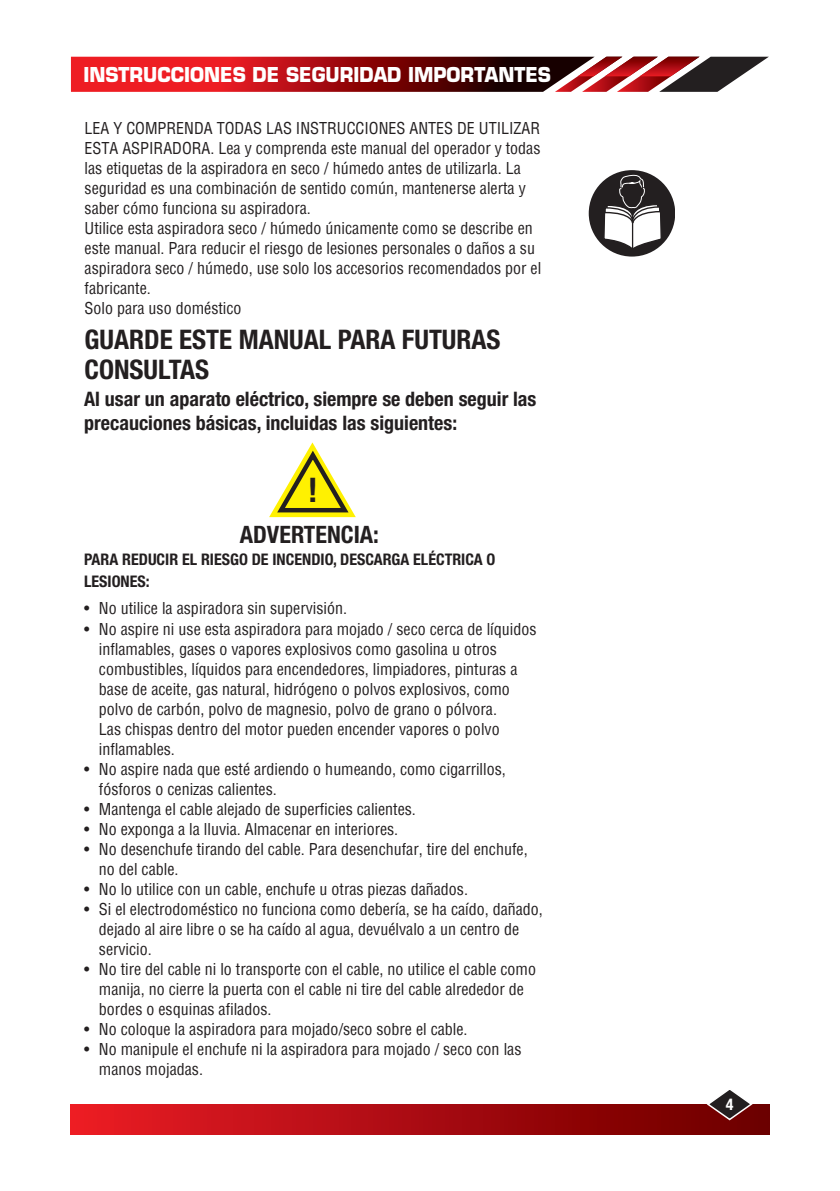
<style>
.page{position:relative;width:840px;height:1191px;background:#fff}
.page>*{position:absolute;margin:0;border:0;box-sizing:border-box;transform-origin:0 0}
.t1{font:700 condensed 34px "Helvetica Neue LT Std";color:#231f20}
.t2{font:700 condensed 27px/30px "Helvetica Neue";color:#231f20}
.t3{font:700 condensed 24px "Helvetica Neue";color:#231f20}
.t4{font:700 condensed 20px/24px "Helvetica Neue";color:#231f20}
.t5{font:700 20px "Eurostile";color:#fff;scale:.92 1}
.t6{font:condensed 16px/20px "Helvetica Neue";color:#231f20}
.t7{font:700 condensed 16px/22px "Helvetica Neue";color:#231f20}
.t8{font:700 condensed 16px "Helvetica Neue";color:#fff}
</style>
<div class="page">
<div style="left:71px;top:1104px;width:697px;height:30px;background:linear-gradient(to right,#eb1c26,#6a0000)"></div>
<svg style="left:705px;top:1090px;width:48px;height:31px"></svg>
<svg style="left:71px;top:57px;width:697px;height:35px;background:#9b272a"></svg>
<div style="left:588px;top:170px;width:85px;height:86px;background:#231f20;border-radius:50%"></div>
<svg style="left:602px;top:174px;width:60px;height:77px"></svg>
<svg style="left:269px;top:442px;width:87px;height:76px"></svg>
<p class="t5" style="left:83px;top:62px;width:509px">INSTRUCCIONES DE SEGURIDAD IMPORTANTES</p>
<p class="t6" style="left:84px;top:118px;width:458px">LEA Y COMPRENDA TODAS LAS INSTRUCCIONES ANTES DE UTILIZAR ESTA ASPIRADORA. Lea y comprenda este manual del operador y todas las etiquetas de la aspiradora en seco / húmedo antes de utilizarla. La seguridad es una combinación de sentido común, mantenerse alerta y saber cómo funciona su aspiradora.<br>Utilice esta aspiradora seco / húmedo únicamente como se describe en este manual. Para reducir el riesgo de lesiones personales o daños a su aspiradora seco / húmedo, use solo los accesorios recomendados por el fabricante.<br>Solo para uso doméstico</p>
<h2 class="t2" style="left:84px;top:324px;width:417px">GUARDE ESTE MANUAL PARA FUTURAS<br>CONSULTAS</h2>
<p class="t4" style="left:84px;top:387px;width:453px">Al usar un aparato eléctrico, siempre se deben seguir las precauciones básicas, incluidas las siguientes:</p>
<h1 class="t1" style="left:308px;top:469px;width:12px">!</h1>
<h3 class="t3" style="left:240px;top:520px;width:141px">ADVERTENCIA:</h3>
<p class="t7" style="left:84px;top:547px;width:412px">PARA REDUCIR EL RIESGO DE INCENDIO, DESCARGA ELÉCTRICA O<br>LESIONES:</p>
<p class="t6" style="left:84px;top:598px;width:264px">• No utilice la aspiradora sin supervisión.</p>
<p class="t6" style="left:99px;top:618px;width:439px;text-indent:-15px">• No aspire ni use esta aspiradora para mojado / seco cerca de líquidos inflamables, gases o vapores explosivos como gasolina u otros combustibles, líquidos para encendedores, limpiadores, pinturas a base de aceite, gas natural, hidrógeno o polvos explosivos, como polvo de carbón, polvo de magnesio, polvo de grano o pólvora.<br>Las chispas dentro del motor pueden encender vapores o polvo inflamables.</p>
<p class="t6" style="left:99px;top:758px;width:408px;text-indent:-15px">• No aspire nada que esté ardiendo o humeando, como cigarrillos, fósforos o cenizas calientes.</p>
<p class="t6" style="left:84px;top:798px;width:333px">• Mantenga el cable alejado de superficies calientes.</p>
<p class="t6" style="left:84px;top:818px;width:315px">• No exponga a la lluvia. Almacenar en interiores.</p>
<p class="t6" style="left:99px;top:838px;width:430px;text-indent:-15px">• No desenchufe tirando del cable. Para desenchufar, tire del enchufe, no del cable.</p>
<p class="t6" style="left:84px;top:878px;width:385px">• No lo utilice con un cable, enchufe u otras piezas dañados.</p>
<p class="t6" style="left:99px;top:898px;width:445px;text-indent:-15px">• Si el electrodoméstico no funciona como debería, se ha caído, dañado, dejado al aire libre o se ha caído al agua, devuélvalo a un centro de servicio.</p>
<p class="t6" style="left:99px;top:958px;width:438px;text-indent:-15px">• No tire del cable ni lo transporte con el cable, no utilice el cable como manija, no cierre la puerta con el cable ni tire del cable alrededor de bordes o esquinas afilados.</p>
<p class="t6" style="left:84px;top:1018px;width:384px">• No coloque la aspiradora para mojado/seco sobre el cable.</p>
<p class="t6" style="left:99px;top:1038px;width:424px;text-indent:-15px">• No manipule el enchufe ni la aspiradora para mojado / seco con las manos mojadas.</p>
<p class="t8" style="left:725px;top:1094px;width:9px">4</p>
</div>
